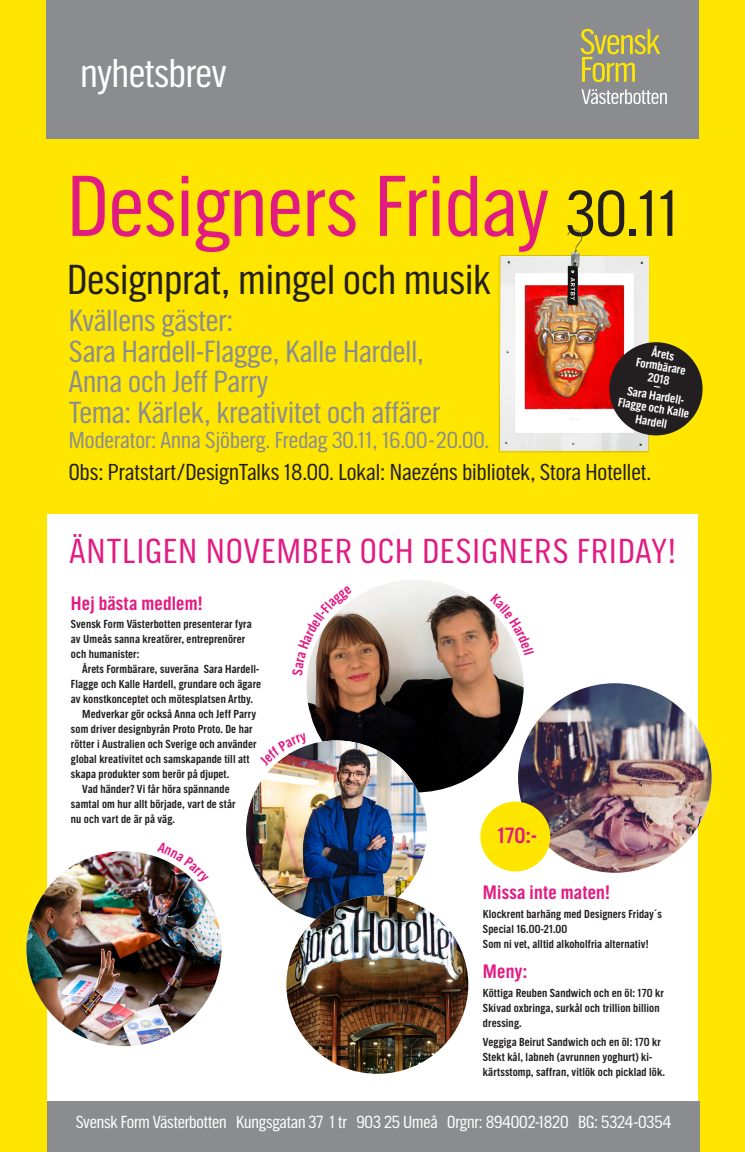
<style>
.page{position:relative;width:745px;height:1152px;background:#fff}
.page>*{position:absolute;margin:0;border:0;box-sizing:border-box;transform-origin:0 0}
.t1{font:83.25px "Svensk Form";color:#e21b82}
.t2{font:40.5px "Svensk Form";color:#231f20}
.t3{font:38.75px "Svensk Form";letter-spacing:-.01em;color:#fff}
.t4{font:33.5px "Svensk Form";letter-spacing:.04em;color:#e21b82}
.t5{font:29.5px "Svensk Form";color:#8a8c8f}
.t6{font:22.25px "Svensk Form";color:#231f20}
.t7{font:22.25px "Svensk Form";color:#8a8c8f}
.t8{font:700 21.25px "Svensk Form";color:#e21b82}
.t9{font:700 18.75px "Svensk Form";letter-spacing:.01em;color:#e21b82}
.t10{font:16.88px "Svensk Form";letter-spacing:-.01em;color:#fff}
.t11{font:700 12px/13.9px "Svensk Form";color:#fff;text-align:center}
.t12{font:700 11.25px/15px "Svensk Form";letter-spacing:.01em;color:#231f20}
.s1{font-size:62.38px;color:#231f20}
</style>
<div class="page">
<div style="left:698px;top:0;width:46px;height:1152px;background:#ffe601"></div>
<div style="left:13px;top:136px;width:722px;height:378px;background:#ffe601"></div>
<img style="left:498px;top:229px;width:151px;height:224px">
<div style="left:0;top:0;width:46px;height:1152px;background:#ffe601"></div>
<div style="left:46px;top:0;width:652px;height:138px;background:#8a8c8f"></div>
<svg style="left:580px;top:29px;width:79px;height:53px"></svg>
<svg style="left:581px;top:89px;width:85px;height:15px"></svg>
<div style="left:47px;top:1101px;width:652px;height:50px;background:#8a8c8f"></div>
<img style="left:306px;top:580px;width:217px;height:212px">
<img style="left:246px;top:740px;width:180px;height:181px;border-radius:90px">
<img style="left:517px;top:683px;width:194px;height:189px">
<img style="left:286px;top:895px;width:182px;height:178px">
<div style="left:480px;top:801px;width:70px;height:70px;background:#ffe601;border-radius:50%"></div>
<img style="left:26px;top:851px;width:195px;height:195px;border-radius:97px">
<svg style="left:605px;top:338px;width:98px;height:101px;background:#644b2d"></svg>
<svg style="left:157px;top:857px;width:40px;height:27px"></svg>
<svg style="left:274px;top:732px;width:34px;height:33px"></svg>
<svg style="left:306px;top:585px;width:46px;height:91px"></svg>
<svg style="left:490px;top:594px;width:33px;height:61px"></svg>
<p class="t3" style="left:80px;top:51px;width:148px">nyhetsbrev</p>
<p class="t1" style="left:67px;top:160px;width:613px">Designers Friday <span class="s1">30.11</span></p>
<p class="t2" style="left:67px;top:257px;width:425px">Designprat, mingel och musik</p>
<p class="t5" style="left:69px;top:304px;width:166px">Kvällens gäster:</p>
<p class="t5" style="left:69px;top:335px;width:356px">Sara Hardell-Flagge, Kalle Hardell,</p>
<p class="t5" style="left:69px;top:366px;width:201px">Anna och Jeff Parry</p>
<p class="t5" style="left:69px;top:396px;width:372px">Tema: Kärlek, kreativitet och affärer</p>
<p class="t7" style="left:69px;top:428px;width:421px">Moderator: Anna Sjöberg. Fredag 30.11, 16.00-20.00.</p>
<p class="t6" style="left:69px;top:459px;width:583px">Obs: Pratstart/DesignTalks 18.00. Lokal: Naezéns bibliotek, Stora Hotellet.</p>
<p class="t11" style="left:652px;top:345px;width:24px;rotate:10deg">Årets</p>
<p class="t11" style="left:637px;top:355px;width:52px;rotate:10deg">Formbärare</p>
<p class="t11" style="left:648px;top:370px;width:24px;rotate:10deg">2018</p>
<p class="t11" style="left:628px;top:384px;width:62px;rotate:10deg">Sara Hardell-</p>
<p class="t11" style="left:619px;top:395px;width:73px;rotate:10deg">Flagge och Kalle<br>Hardell</p>
<p class="t4" style="left:69px;top:532px;width:607px">ÄNTLIGEN NOVEMBER OCH DESIGNERS FRIDAY!</p>
<p class="t9" style="left:71px;top:592px;width:133px">Hej bästa medlem!</p>
<p class="t12" style="left:71px;top:617px;width:182px">Svensk Form Västerbotten presenterar fyra av Umeås sanna kreatörer, entreprenörer och humanister:</p>
<p class="t12" style="left:71px;top:662px;width:191px;text-indent:11px">Årets Formbärare, suveräna Sara Hardell-<br>Flagge och Kalle Hardell, grundare och ägare av konstkonceptet och mötesplatsen Artby.</p>
<p class="t12" style="left:71px;top:707px;width:187px;text-indent:11px">Medverkar gör också Anna och Jeff Parry som driver designbyrån Proto Proto. De har rötter i Australien och Sverige och använder global kreativitet och samskapande till att skapa produkter som berör på djupet.</p>
<p class="t12" style="left:82px;top:782px;width:149px">Vad händer? Vi får höra spännande</p>
<p class="t12" style="left:71px;top:797px;width:166px">samtal om hur allt började, vart de står</p>
<p class="t12" style="left:71px;top:812px;width:106px">nu och vart de är på väg.</p>
<p class="t8" style="left:497px;top:823px;width:41px">170:-</p>
<p class="t9" style="left:482px;top:882px;width:128px">Missa inte maten!</p>
<p class="t12" style="left:482px;top:906px;width:180px">Klockrent barhäng med Designers Friday´s<br>Special 16.00-21.00</p>
<p class="t12" style="left:482px;top:936px;width:167px">Som ni vet, alltid alkoholfria alternativ!</p>
<p class="t9" style="left:482px;top:961px;width:46px">Meny:</p>
<p class="t12" style="left:482px;top:985px;width:182px">Köttiga Reuben Sandwich och en öl: 170 kr</p>
<p class="t12" style="left:482px;top:1000px;width:178px">Skivad oxbringa, surkål och trillion billion dressing.</p>
<p class="t12" style="left:482px;top:1034px;width:179px">Veggiga Beirut Sandwich och en öl: 170 kr</p>
<p class="t12" style="left:482px;top:1049px;width:183px">Stekt kål, labneh (avrunnen yoghurt) ki&shy;kärtsstomp, saffran, vitlök och picklad lök.</p>
<p class="t10" style="left:76px;top:1112px;width:596px">Svensk Form Västerbotten Kungsgatan 37 1 tr 903 25 Umeå Orgnr: 894002-1820 BG: 5324-0354</p>
</div>
